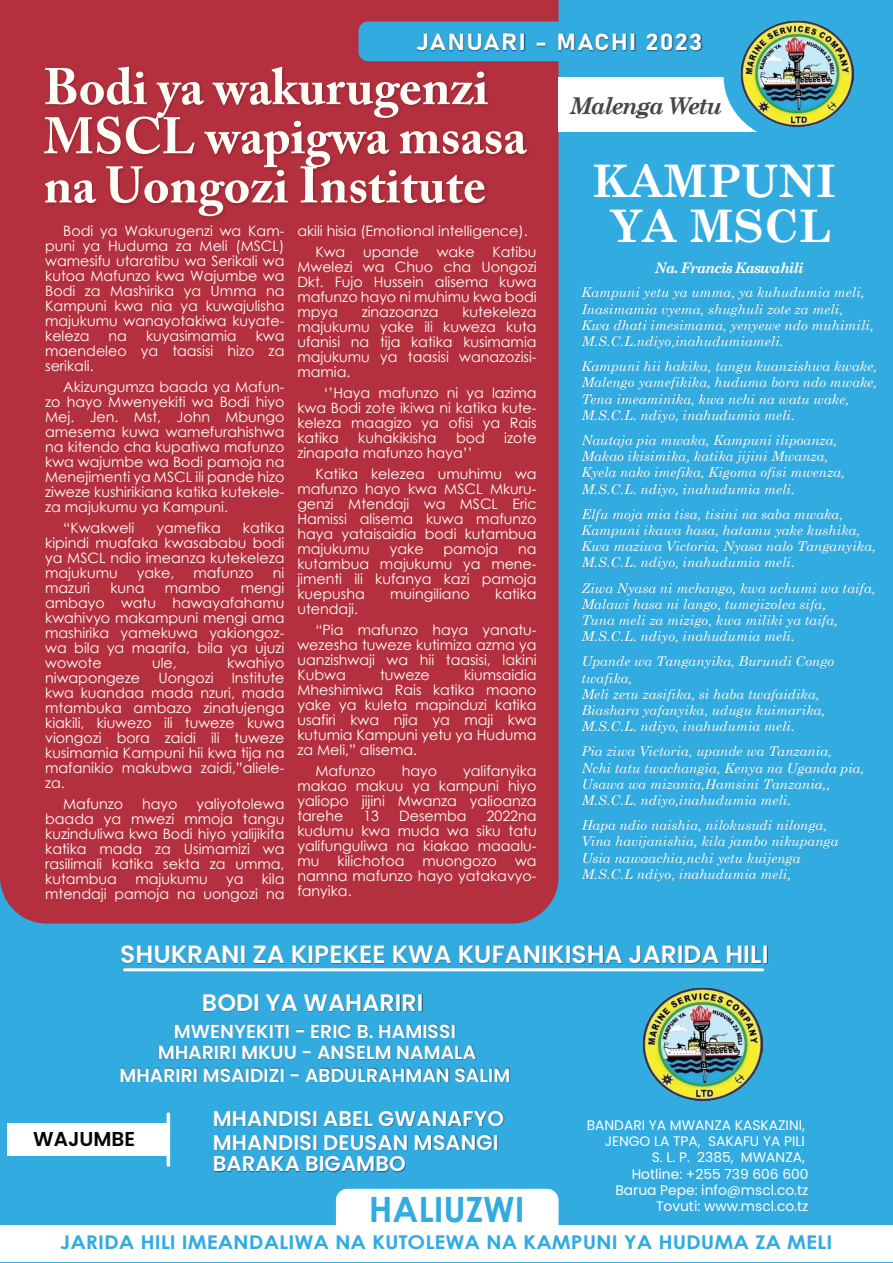
<style>
.page{position:relative;width:893px;height:1263px;background:#32abe1}
.page>*{position:absolute;margin:0;border:0;box-sizing:border-box;transform-origin:0 0}
.t1{font:700 50.85px/49.2px "Adobe Caslon Pro";color:#fffef8}
.t2{font:700 45px/45px "Century Schoolbook";color:#fff;text-align:center}
.t3{font:700 34.95px "Century Gothic";color:#32abe1}
.t4{font:600 25.05px "Poppins";color:#fff}
.t5{font:600 23.85px "Poppins";color:#fff}
.t6{font:italic 700 23.25px "Century Schoolbook";letter-spacing:-.07em;color:#464548}
.t7{font:23.1px "Bahnschrift";letter-spacing:.05em;color:#fff;scale:1.09 1}
.t8{font:600 21.3px "Poppins";color:#fff}
.t9{font:600 20.1px "Poppins";color:#040503}
.t10{font:600 19.05px/22px "Poppins";color:#fff;text-align:center}
.t11{font:700 19.05px "Century Gothic";color:#32abe1;scale:1.11 1}
.t12{font:italic 700 14.55px "Century Schoolbook";letter-spacing:-.07em;color:#fff}
.t13{font:14.25px/15px "Century Gothic";color:#fff;text-align:justify}
.t14{font:13.8px/16.2px "Poppins";color:#fff;text-align:right}
.t15{font:italic 13.5px/16.2px "Century Schoolbook";color:#fff}
</style>
<div class="page">
<div style="left:0;top:0;width:559px;height:923px;background:#b4303e"></div>
<div style="left:559px;top:77px;width:260px;height:54px;background:#fff"></div>
<div style="left:0;top:1225px;width:893px;height:37px;background:#fff"></div>
<img style="left:41px;top:58px;width:502px;height:186px">
<img style="left:581px;top:287px;width:295px;height:595px">
<div style="left:724px;top:11px;width:146px;height:131px;background:#32abe1;border-radius:50%"></div>
<svg style="left:358px;top:21px;width:201px;height:40px"></svg>
<img style="left:415px;top:28px;width:288px;height:31px">
<img style="left:740px;top:20px;width:113px;height:107px">
<img style="left:642px;top:987px;width:120px;height:114px">
<img style="left:203px;top:994px;width:220px;height:18px">
<img style="left:174px;top:1024px;width:282px;height:14px">
<img style="left:158px;top:1045px;width:319px;height:15px">
<img style="left:120px;top:1067px;width:390px;height:15px">
<img style="left:214px;top:1110px;width:291px;height:63px">
<div style="left:7px;top:1123px;width:161px;height:33px;background:#fff"></div>
<svg style="left:167px;top:1112px;width:3px;height:55px"></svg>
<img style="left:121px;top:945px;width:647px;height:27px">
<svg style="left:123px;top:968px;width:642px;height:3px;background:#e8f5fb"></svg>
<div style="left:336px;top:1189px;width:223px;height:36px;background:#fff"></div>
<h3 class="t7" style="left:416px;top:24px;width:264px">JANUARI - MACHI 2023</h3>
<h1 class="t1" style="left:44px;top:62px;width:484px">Bodi ya wakurugenzi<br>MSCL wapigwa msasa na Uongozi Institute</h1>
<p class="t13" style="left:45px;top:223px;width:241px;text-indent:18px">Bodi ya Wakurugenzi wa Kam&shy;puni ya Huduma za Meli (MSCL) wamesifu utaratibu wa Serikali wa kutoa Mafunzo kwa Wajumbe wa Bodi za Mashirika ya Umma na Kampuni kwa nia ya kuwajulisha majukumu wanayotakiwa kuyate&shy;keleza</p>
<p class="t13" style="left:315px;top:220px;width:223px;line-height:21px;text-indent:-18px">akili hisia (Emotional intelligence).<br>Kwa upande wake Katibu</p>
<p class="t13" style="left:297px;top:259px;width:241px">Mwelezi wa Chuo cha Uongozi Dkt. Fujo Hussein alisema kuwa mafunzo hayo ni muhimu kwa bodi mpya</p>
<p class="t13" style="left:362px;top:304px;width:78px">zinazoanza</p>
<p class="t13" style="left:297px;top:304px;width:241px;text-indent:165px">kutekeleza majukumu yake ili kuweza kuta ufanisi na tija katika kusimamia majukumu ya taasisi wanazozisi&shy;mamia.</p>
<p class="t13" style="left:297px;top:385px;width:241px;text-indent:26px">‘’Haya mafunzo ni ya lazima kwa Bodi zote ikiwa ni katika kute&shy;keleza maagizo ya ofisi ya Rais katika</p>
<p class="t13" style="left:109px;top:328px;width:20px">na</p>
<p class="t13" style="left:146px;top:328px;width:92px">kuyasimamia</p>
<p class="t13" style="left:45px;top:328px;width:241px;text-indent:210px">kwa maendeleo ya taasisi hizo za serikali.</p>
<p class="t13" style="left:45px;top:379px;width:241px;text-indent:18px">Akizungumza baada ya Mafun&shy;zo hayo Mwenyekiti wa Bodi hiyo Mej. Jen. Mst, John Mbungo amesema kuwa wamefurahishwa na kitendo cha kupatiwa mafunzo kwa wajumbe wa Bodi pamoja na Menejimenti ya MSCL ili pande hizo ziweze kushirikiana katika kutekele&shy;za majukumu ya Kampuni.</p>
<p class="t13" style="left:63px;top:520px;width:73px">“Kwakweli</p>
<p class="t13" style="left:157px;top:520px;width:66px">yamefika</p>
<p class="t13" style="left:358px;top:430px;width:80px">kuhakikisha</p>
<p class="t13" style="left:456px;top:430px;width:30px">bod</p>
<p class="t13" style="left:504px;top:430px;width:34px">izote</p>
<p class="t13" style="left:315px;top:442px;width:223px;line-height:21px;text-indent:-18px">zinapata mafunzo haya’’<br>Katika kelezea umuhimu wa</p>
<p class="t13" style="left:297px;top:481px;width:241px">mafunzo hayo kwa MSCL Mkuru&shy;genzi Mtendaji wa MSCL Eric Hamissi alisema kuwa mafunzo haya yataisaidia bodi kutambua majukumu</p>
<p class="t13" style="left:45px;top:520px;width:241px;text-indent:198px">katika kipindi muafaka kwasababu bodi ya MSCL ndio imeanza kutekeleza majukumu</p>
<p class="t13" style="left:390px;top:541px;width:35px">yake</p>
<p class="t13" style="left:443px;top:541px;width:56px">pamoja</p>
<p class="t13" style="left:297px;top:541px;width:241px;text-indent:221px">na kutambua majukumu ya mene&shy;jimenti ili kufanya kazi pamoja kuepusha</p>
<p class="t13" style="left:137px;top:565px;width:39px">yake,</p>
<p class="t13" style="left:194px;top:565px;width:62px">mafunzo</p>
<p class="t13" style="left:273px;top:565px;width:13px">ni</p>
<p class="t13" style="left:45px;top:580px;width:241px;text-indent:195px">mengi ambayo watu hawayafahamu kwahivyo makampuni mengi ama mashirika yamekuwa yakiongoz&shy;wa bila ya maarifa, bila ya ujuzi wowote</p>
<p class="t13" style="left:45px;top:580px;width:46px">mazuri</p>
<p class="t13" style="left:110px;top:580px;width:36px">kuna</p>
<p class="t13" style="left:165px;top:580px;width:57px">mambo</p>
<p class="t13" style="left:390px;top:586px;width:81px">muingiliano</p>
<p class="t13" style="left:495px;top:586px;width:43px">katika</p>
<p class="t13" style="left:315px;top:598px;width:223px;line-height:21px;text-indent:-18px">utendaji.<br>“Pia mafunzo haya yanatu-</p>
<p class="t13" style="left:297px;top:637px;width:241px">wezesha tuweze kutimiza azma ya uanzishwaji wa hii taasisi, lakini Kubwa</p>
<p class="t13" style="left:152px;top:655px;width:26px">ule,</p>
<p class="t13" style="left:227px;top:655px;width:59px">kwahiyo</p>
<p class="t13" style="left:297px;top:667px;width:241px;text-indent:167px">kiumsaidia Mheshimiwa Rais katika maono yake ya kuleta mapinduzi katika usafiri kwa njia ya maji kwa kutumia Kampuni yetu ya Huduma za Meli,” alisema.</p>
<p class="t13" style="left:315px;top:763px;width:62px">Mafunzo</p>
<p class="t13" style="left:402px;top:763px;width:37px">hayo</p>
<p class="t13" style="left:380px;top:667px;width:51px">tuweze</p>
<p class="t13" style="left:45px;top:670px;width:241px;text-indent:187px">Institute kwa kuandaa mada nzuri, mada mtambuka ambazo zinatujenga kiakili, kiuwezo ili tuweze kuwa viongozi bora zaidi ili tuweze kusimamia Kampuni hii kwa tija na mafanikio makubwa zaidi,”aliele&shy;za.</p>
<p class="t13" style="left:63px;top:796px;width:62px">Mafunzo</p>
<p class="t13" style="left:142px;top:796px;width:37px">hayo</p>
<p class="t13" style="left:45px;top:670px;width:97px">niwapongeze</p>
<p class="t13" style="left:158px;top:670px;width:57px">Uongozi</p>
<p class="t13" style="left:297px;top:763px;width:241px;text-indent:166px">yalifanyika makao makuu ya kampuni hiyo yaliopo jijini Mwanza yalioanza tarehe</p>
<p class="t13" style="left:45px;top:796px;width:241px;text-indent:151px">yaliyotolewa baada ya mwezi mmoja tangu kuzinduliwa kwa Bodi hiyo yalijikita katika mada za Usimamizi wa rasilimali katika sekta za umma, kutambua</p>
<p class="t13" style="left:297px;top:808px;width:241px;text-indent:189px">2022na kudumu kwa muda wa siku tatu yalifunguliwa na kiakao maaalu&shy;mu</p>
<p class="t13" style="left:363px;top:808px;width:17px">13</p>
<p class="t13" style="left:399px;top:808px;width:69px">Desemba</p>
<p class="t13" style="left:338px;top:853px;width:68px">kilichotoa</p>
<p class="t13" style="left:423px;top:853px;width:76px">muongozo</p>
<p class="t13" style="left:297px;top:853px;width:241px;text-indent:218px">wa namna mafunzo hayo yatakavyo&shy;fanyika.</p>
<p class="t13" style="left:45px;top:871px;width:241px;text-align:right">kila<br>mtendaji pamoja na uongozi na</p>
<p class="t13" style="left:135px;top:871px;width:74px">majukumu</p>
<p class="t13" style="left:226px;top:871px;width:19px">ya</p>
<h3 class="t6" style="left:570px;top:88px;width:154px">Malenga Wetu</h3>
<h2 class="t2" style="left:592px;top:156px;width:245px">ΚAMPUNI<br>YA MSCL</h2>
<p class="t12" style="left:654px;top:256px;width:151px">Na. Francis Kaswahili</p>
<p class="t15" style="left:581px;top:284px;width:294px">Κampuni yetu ya umma, ya kuhudumia meli, Inasimamia vyema, shughuli zote za meli, Kwa dhati imesimama, yenyewe ndο muhimili, M.S.C.L.ndiyo,inahudumiameli.</p>
<p class="t15" style="left:581px;top:358px;width:297px">Κampuni hii hakika, tangu kuanzishwa kwake, Malengo yamefikika, huduma bora ndο mwake, Tena imeaminika, kwa nchi na watu wake, M.S.C.L. ndiyo, inahudumia meli.</p>
<p class="t15" style="left:581px;top:431px;width:265px">Νautaja pia mwaka, Kampuni ilipoanza, Makao ikisimika, katika jijini Mwanza, Κyela nako imefika, Kigoma ofisi mwenza, M.S.C.L. ndiyo, inahudumia meli.</p>
<p class="t15" style="left:581px;top:505px;width:296px">Elfu moja mia tisa, tisini na saba mwaka, Κampuni ikawa hasa, hatamu yake kushika, Kwa maziwa Victoria, Nyasa nalo Tanganyika, M.S.C.L. ndiyo, inahudumia meli.</p>
<p class="t15" style="left:581px;top:579px;width:296px">Ziwa Nyasa ni mchango, kwa uchumi wa taifa, Malawi hasa ni lango, tumejizolea sifa,<br>Tuna meli za mizigo, kwa miliki ya taifa, M.S.C.L. ndiyo, inahudumia meli.</p>
<p class="t15" style="left:581px;top:653px;width:254px">Upande wa Tanganyika, Burundi Congo twafika,<br>Μeli zeτu zasifika, si haba twafaidika,<br>Biashara yafanyika, udugu kuimarika,<br>M.S.C.L. ndiyo, inahudumia meli.</p>
<p class="t15" style="left:581px;top:743px;width:284px">Ρia ziwa Victoria, upande wa Tanzania, Nchi tatu twachangia, Kenya na Uganda pia, Usawa wa mizania,Hamsini Tanzania,, M.S.C.L. ndiyo,inahudumia meli.</p>
<p class="t15" style="left:581px;top:817px;width:259px">Hapa ndio naishia, nilokusudi nilonga, Vina havijanishia, kila jambo nikupanga Usia nawaachia,nchi yetu kuijenga M.S.C.L ndiyo, inahudumia meli,</p>
<h3 class="t4" style="left:120px;top:940px;width:650px">SHUKRANI ZA KIPEKEE KWA KUFANIKISHA JARIDA HILI</h3>
<h3 class="t5" style="left:202px;top:989px;width:223px">BODI YA WAHARIRI</h3>
<h3 class="t10" style="left:119px;top:1020px;width:392px">MWENYEKITI - ERIC B. HAMISSI<br>MHARIRI MKUU - ANSELM NAMALA<br>MHARIRI MSAIDIZI - ABDULRAHMAN SALIM</h3>
<h3 class="t8" style="left:213px;top:1106px;width:293px">MHANDISI ABEL GWANAFYO</h3>
<h3 class="t9" style="left:33px;top:1128px;width:104px">WAJUMBE</h3>
<h3 class="t8" style="left:213px;top:1130px;width:287px">MHANDISI DEUSAN MSANGI</h3>
<h3 class="t8" style="left:213px;top:1151px;width:194px">BARAKA BIGAMBO</h3>
<h3 class="t3" style="left:369px;top:1183px;width:157px">HALIUZWI</h3>
<p class="t14" style="left:587px;top:1117px;width:223px">BANDARI YA MWANZA KASKAZINI,<br>JENGO LA TPA, SAKAFU YA PILI<br>S. L. P. 2385, MWANZA,<br>Hotline: +255 739 606 600<br>Barua Pepe: info@mscl.co.tz<br>Tovuti: www.mscl.co.tz</p>
<h3 class="t11" style="left:60px;top:1227px;width:697px">JARIDA HILI IMEANDALIWA NA KUTOLEWA NA KAMPUNI YA HUDUMA ZA MELI</h3>
</div>
